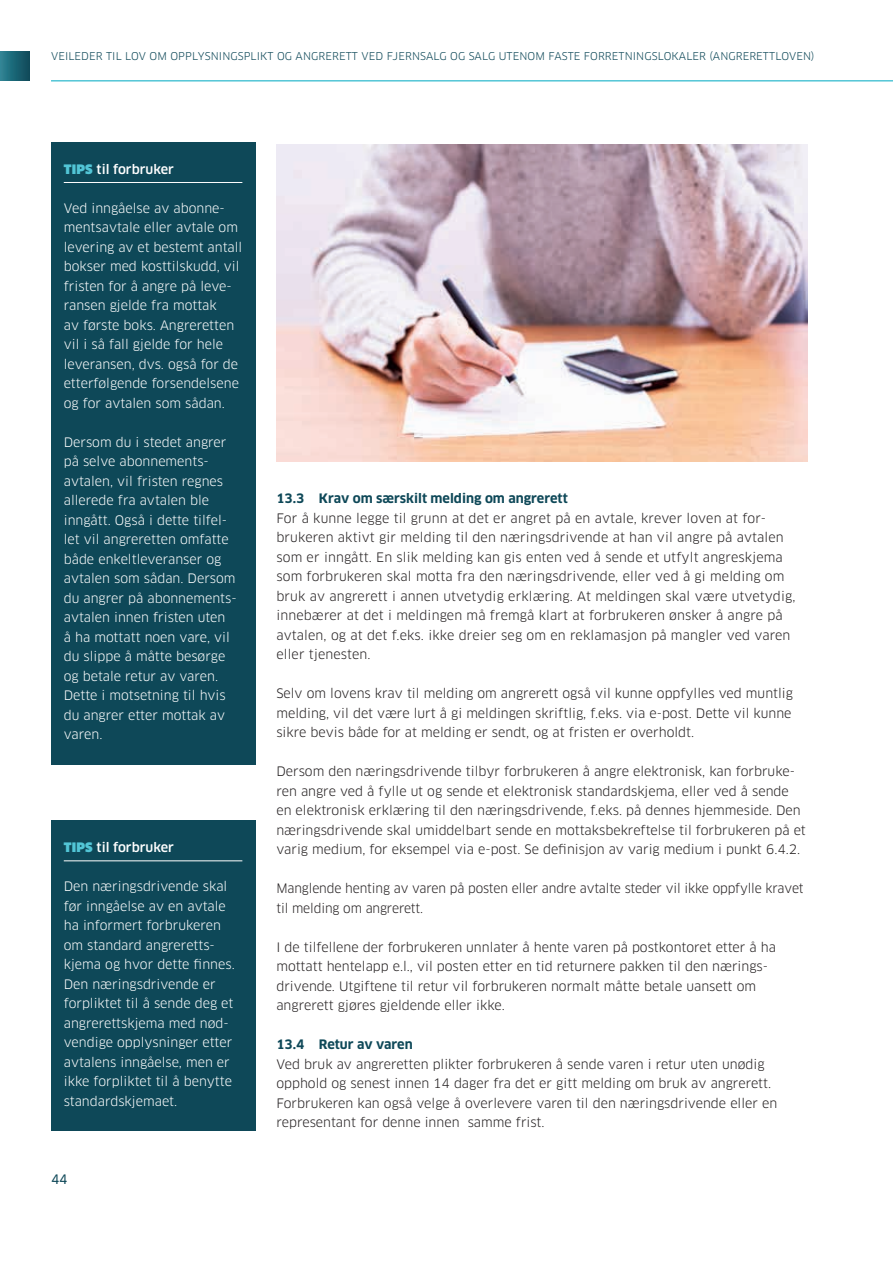
<style>
.page{position:relative;width:893px;height:1263px;background:#fff}
.page>*{position:absolute;margin:0;border:0;box-sizing:border-box;transform-origin:0 0}
.t1{font:12.75px/19.5px "Clan OT";color:#231f20}
.t2{font:12.75px/19.5px "Clan OT";color:#fff}
.t3{font:700 12.75px "Clan OT";color:#0e4858}
.t4{font:500 12.75px "Clan OT";color:#fff}
.t5{font:12.75px "Clan OT News";color:#0e4858}
.t6{font:10.5px "Clan OT";letter-spacing:.01em;color:#0e4858}
.s1{font-weight:900;color:#52c5d6}
</style>
<div class="page">
<hr style="left:51px;top:80px;width:842px;height:2px;background:#52c5d6">
<div style="left:0;top:51px;width:30px;height:30px;background:linear-gradient(to right,#2c8494,#0e4a5a)"></div>
<div style="left:51px;top:142px;width:204px;height:623px;background:#0e4858"></div>
<hr style="left:64px;top:182px;width:178px;height:1px;background:#fff">
<div style="left:51px;top:821px;width:204px;height:310px;background:#0e4858"></div>
<hr style="left:64px;top:860px;width:178px;height:1px;background:#fff">
<img style="left:276px;top:145px;width:532px;height:316px">
<p class="t6" style="left:51px;top:50px;width:765px">VEILEDER TIL LOV OM OPPLYSNINGSPLIKT OG ANGRERETT VED FJERNSALG OG SALG UTENOM FASTE FORRETNINGSLOKALER (ANGRERETTLOVEN)</p>
<p class="t4" style="left:64px;top:162px;width:112px"><span class="s1">TIPS</span> til forbruker</p>
<p class="t2" style="left:64px;top:198px;width:180px">Ved inngåelse av abonne&shy;mentsavtale eller avtale om levering av et bestemt antall bokser med kosttilskudd, vil fristen for å angre på leve&shy;ransen gjelde fra mottak<br>av første boks. Angreretten vil i så fall gjelde for hele leveransen, dvs. også for de etterfølgende forsendelsene og for avtalen som sådan.</p>
<p class="t2" style="left:64px;top:432px;width:174px">Dersom du i stedet angrer på selve abonnements&shy;avtalen, vil fristen regnes allerede fra avtalen ble inngått. Også i dette tilfel&shy;let vil angreretten omfatte både enkeltleveranser og avtalen som sådan. Dersom du angrer på abonnements&shy;avtalen innen fristen uten<br>å ha mottatt noen vare, vil du slippe å måtte besørge og betale retur av varen.<br>Dette i motsetning til hvis du angrer etter mottak av varen.</p>
<p class="t4" style="left:64px;top:840px;width:112px"><span class="s1">TIPS</span> til forbruker</p>
<p class="t2" style="left:64px;top:877px;width:172px">Den næringsdrivende skal før inngåelse av en avtale ha informert forbrukeren om standard angreretts&shy;kjema og hvor dette finnes.<br>Den næringsdrivende er forpliktet til å sende deg et angrerettskjema med nød&shy;vendige opplysninger etter avtalens inngåelse, men er ikke forpliktet til å benytte standardskjemaet.</p>
<p class="t5" style="left:51px;top:1171px;width:18px">44</p>
<p class="t3" style="left:276px;top:491px;width:293px">13.3 Krav om særskilt melding om angrerett</p>
<p class="t1" style="left:276px;top:508px;width:521px">For å kunne legge til grunn at det er angret på en avtale, krever loven at for&shy;brukeren aktivt gir melding til den næringsdrivende at han vil angre på avtalen som er inngått. En slik melding kan gis enten ved å sende et utfylt angreskjema som forbrukeren skal motta fra den næringsdrivende, eller ved å gi melding om bruk av angrerett i annen utvetydig erklæring. At meldingen skal være utvetydig, innebærer at det i meldingen må fremgå klart at forbrukeren ønsker å angre på avtalen, og at det f.eks. ikke dreier seg om en reklamasjon på mangler ved varen eller tjenesten.</p>
<p class="t1" style="left:276px;top:684px;width:518px;text-align:justify">Selv om lovens krav til melding om angrerett også vil kunne oppfylles ved muntlig melding, vil det være lurt å gi meldingen skriftlig, f.eks. via e-post. Dette vil kunne sikre bevis både for at melding er sendt, og at fristen er overholdt.</p>
<p class="t1" style="left:276px;top:762px;width:531px">Dersom den næringsdrivende tilbyr forbrukeren å angre elektronisk, kan forbruke&shy;ren angre ved å fylle ut og sende et elektronisk standardskjema, eller ved å sende en elektronisk erklæring til den næringsdrivende, f.eks. på dennes hjemmeside. Den næringsdrivende skal umiddelbart sende en mottaksbekreftelse til forbrukeren på et varig medium, for eksempel via e-post. Se definisjon av varig medium i punkt 6.4.2.</p>
<p class="t1" style="left:276px;top:879px;width:529px">Manglende henting av varen på posten eller andre avtalte steder vil ikke oppfylle kravet til melding om angrerett.</p>
<p class="t1" style="left:276px;top:937px;width:501px">I de tilfellene der forbrukeren unnlater å hente varen på postkontoret etter å ha mottatt hentelapp e.l., vil posten etter en tid returnere pakken til den nærings&shy;drivende. Utgiftene til retur vil forbrukeren normalt måtte betale uansett om angrerett gjøres gjeldende eller ikke.</p>
<p class="t3" style="left:276px;top:1037px;width:138px">13.4 Retur av varen</p>
<p class="t1" style="left:276px;top:1054px;width:502px">Ved bruk av angreretten plikter forbrukeren å sende varen i retur uten unødig opphold og senest innen 14 dager fra det er gitt melding om bruk av angrerett.<br>Forbrukeren kan også velge å overlevere varen til den næringsdrivende eller en representant for denne innen samme frist.</p>
</div>
